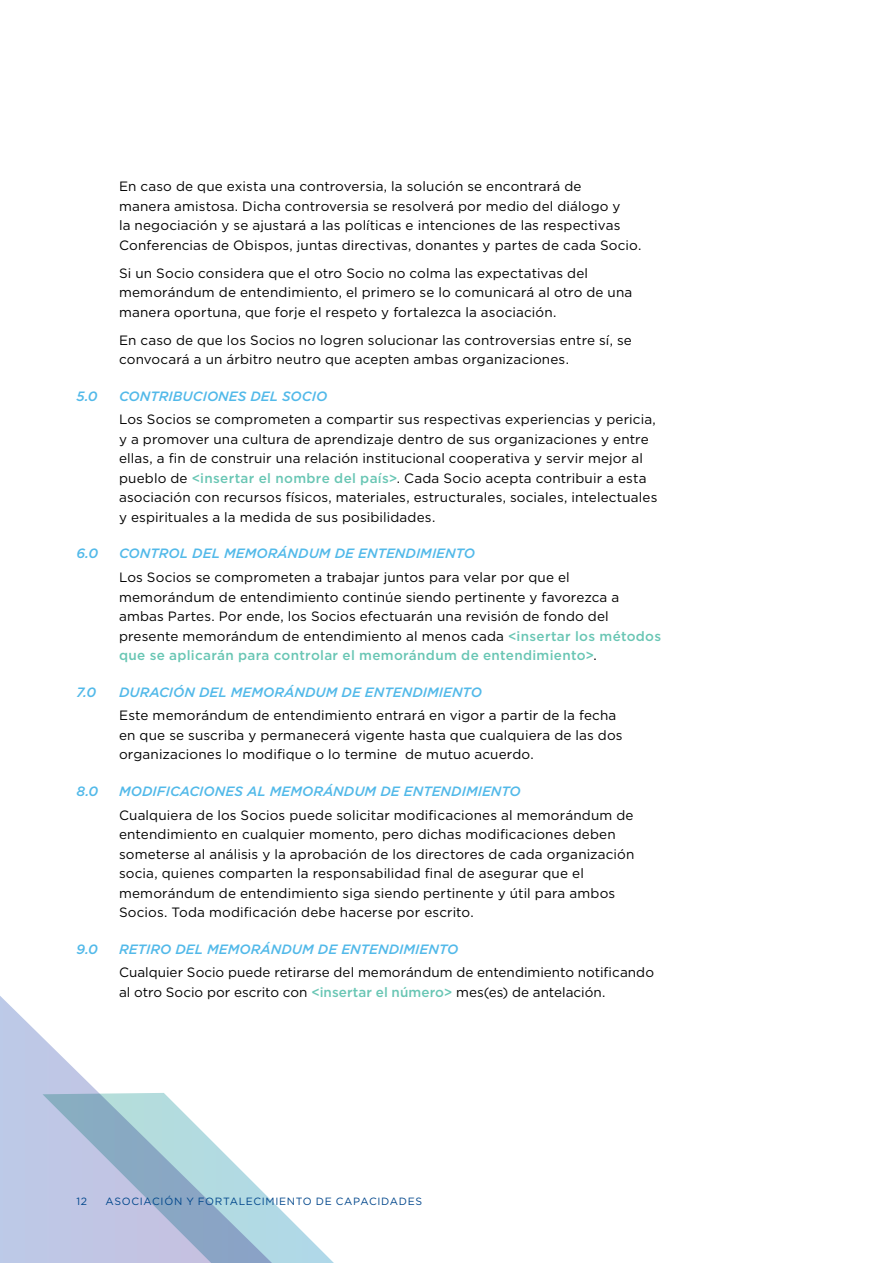
<style>
.page{position:relative;width:893px;height:1263px;background:#fff}
.page>*{position:absolute;margin:0;border:0;box-sizing:border-box;transform-origin:0 0}
.t1{font:13.5px/19.5px "Gotham";letter-spacing:.01em;color:#000}
.t2{font:italic 500 13.5px "Gotham";color:#52b9e9}
.t3{font:10.5px "Gotham";letter-spacing:.065em;color:#00468b}
.s1{font-weight:500;color:#69c6b4}
</style>
<div class="page">
<svg style="left:0;top:996px;width:99px;height:267px"></svg>
<svg style="left:43px;top:1093px;width:291px;height:170px"></svg>
<p class="t1" style="left:119px;top:176px;width:524px">En caso de que exista una controversia, la solución se encontrará de<br>manera amistosa. Dicha controversia se resolverá por medio del diálogo y<br>la negociación y se ajustará a las políticas e intenciones de las respectivas Conferencias de Obispos, juntas directivas, donantes y partes de cada Socio.</p>
<p class="t1" style="left:119px;top:263px;width:515px">Si un Socio considera que el otro Socio no colma las expectativas del memorándum de entendimiento, el primero se lo comunicará al otro de una manera oportuna, que forje el respeto y fortalezca la asociación.</p>
<p class="t1" style="left:119px;top:330px;width:514px">En caso de que los Socios no logren solucionar las controversias entre sí, se convocará a un árbitro neutro que acepten ambas organizaciones.</p>
<p class="t2" style="left:77px;top:387px;width:23px">5.0</p>
<p class="t2" style="left:119px;top:387px;width:210px">CONTRIBUCIONES DEL SOCIO</p>
<p class="t1" style="left:119px;top:410px;width:540px">Los Socios se comprometen a compartir sus respectivas experiencias y pericia, y a promover una cultura de aprendizaje dentro de sus organizaciones y entre ellas, a fin de construir una relación institucional cooperativa y servir mejor al pueblo de <span class="s1">&lt;insertar el nombre del país&gt;</span>. Cada Socio acepta contribuir a esta asociación con recursos físicos, materiales, estructurales, sociales, intelectuales y espirituales a la medida de sus posibilidades.</p>
<p class="t2" style="left:77px;top:545px;width:23px">6.0</p>
<p class="t2" style="left:119px;top:545px;width:358px">CONTROL DEL MEMORÁNDUM DE ENTENDIMIENTO</p>
<p class="t1" style="left:119px;top:567px;width:544px">Los Socios se comprometen a trabajar juntos para velar por que el memorándum de entendimiento continúe siendo pertinente y favorezca a ambas Partes. Por ende, los Socios efectuarán una revisión de fondo del presente memorándum de entendimiento al menos cada <span class="s1">&lt;insertar los métodos que se aplicarán para controlar el memorándum de entendimiento&gt;</span>.</p>
<p class="t2" style="left:77px;top:683px;width:21px">7.0</p>
<p class="t2" style="left:119px;top:683px;width:364px">DURACIÓN DEL MEMORÁNDUM DE ENTENDIMIENTO</p>
<p class="t1" style="left:119px;top:706px;width:505px">Este memorándum de entendimiento entrará en vigor a partir de la fecha en que se suscriba y permanecerá vigente hasta que cualquiera de las dos organizaciones lo modifique o lo termine de mutuo acuerdo.</p>
<p class="t2" style="left:77px;top:782px;width:23px">8.0</p>
<p class="t2" style="left:119px;top:782px;width:403px">MODIFICACIONES AL MEMORÁNDUM DE ENTENDIMIENTO</p>
<p class="t1" style="left:119px;top:805px;width:517px">Cualquiera de los Socios puede solicitar modificaciones al memorándum de entendimiento en cualquier momento, pero dichas modificaciones deben someterse al análisis y la aprobación de los directores de cada organización socia, quienes comparten la responsabilidad final de asegurar que el memorándum de entendimiento siga siendo pertinente y útil para ambos Socios. Toda modificación debe hacerse por escrito.</p>
<p class="t2" style="left:77px;top:940px;width:23px">9.0</p>
<p class="t2" style="left:119px;top:940px;width:341px">RETIRO DEL MEMORÁNDUM DE ENTENDIMIENTO</p>
<p class="t1" style="left:119px;top:963px;width:536px">Cualquier Socio puede retirarse del memorándum de entendimiento notificando al otro Socio por escrito con <span class="s1">&lt;insertar el número&gt;</span> mes(es) de antelación.</p>
<p class="t3" style="left:77px;top:1195px;width:12px">12</p>
<p class="t3" style="left:105px;top:1195px;width:318px">ASOCIACIÓN Y FORTALECIMIENTO DE CAPACIDADES</p>
</div>
